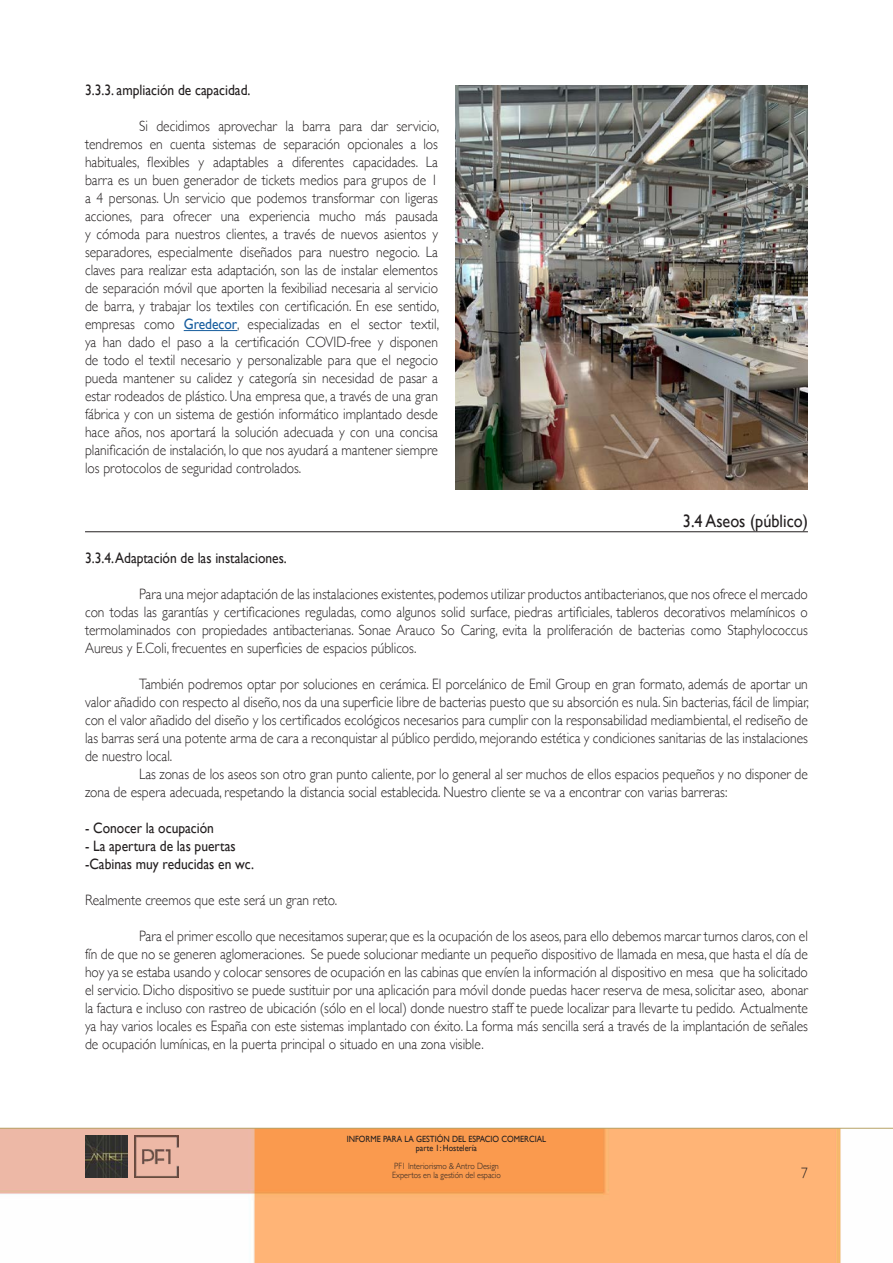
<style>
.page{position:relative;width:893px;height:1263px;background:#fff}
.page>*{position:absolute;margin:0;border:0;box-sizing:border-box;transform-origin:0 0}
.título_1{font:18px "Gill Sans";color:#231f20;scale:.9 1}
.t1{font:300 15px/18px "Gill Sans";color:#231f20;text-align:justify;scale:.9 1}
.t2{font:15px "Gill Sans";color:#231f20;scale:.9 1}
.t3{font:9px/9px "Gill Sans";color:#231f20;text-align:center;scale:.9 1}
.t4{font:300 9px/9px "Gill Sans";color:#231f20;scale:.9 1}
.s1{font-weight:400;color:#175d9e}
</style>
<div class="page">
<img style="left:0;top:1129px;width:841px;height:134px">
<img style="left:135px;top:1135px;width:43px;height:43px">
<hr style="left:0;top:1128px;width:893px;height:1px;background:#b6a266">
<img style="left:85px;top:1135px;width:43px;height:43px">
<hr style="left:184px;top:330px;width:53px;height:1px;background:#175d9e">
<img style="left:455px;top:85px;width:353px;height:405px">
<hr style="left:85px;top:531px;width:723px;height:1px;background:#231f20">
<p class="t2" style="left:85px;top:82px;width:185px">3.3.3. ampliación de capacidad.</p>
<p class="t1" style="left:85px;top:117px;width:395px;text-indent:54px">Si decidimos aprovechar la barra para dar servicio, tendremos en cuenta sistemas de separación opcionales a los habituales, flexibles y adaptables a diferentes capacidades. La barra es un buen generador de tickets medios para grupos de 1 a 4 personas. Un servicio que podemos transformar con ligeras acciones, para ofrecer una experiencia mucho más pausada y cómoda para nuestros clientes, a través de nuevos asientos y separadores, especialmente diseñados para nuestro negocio. La claves para realizar esta adaptación, son las de instalar elementos de separación móvil que aporten la fexibiliad necesaria al servicio de barra, y trabajar los textiles con certificación. En ese sentido, empresas como <span class="s1">Gredecor</span>, especializadas en el sector textil, ya han dado el paso a la certificación COVID-free y disponen de todo el textil necesario y personalizable para que el negocio pueda mantener su calidez y categoría sin necesidad de pasar a estar rodeados de plástico. Una empresa que, a través de una gran fábrica y con un sistema de gestión informático implantado desde hace años, nos aportará la solución adecuada y con una concisa planificación de instalación, lo que nos ayudará a mantener siempre los protocolos de seguridad controlados.</p>
<p class="título_1" style="left:683px;top:511px;width:140px">3.4 Aseos (público)</p>
<p class="t2" style="left:85px;top:549px;width:226px">3.3.4. Adaptación de las instalaciones.</p>
<p class="t1" style="left:85px;top:585px;width:805px;text-indent:54px">Para una mejor adaptación de las instalaciones existentes, podemos utilizar productos antibacterianos, que nos ofrece el mercado con todas las garantías y certificaciones reguladas, como algunos solid surface, piedras artificiales, tableros decorativos melamínicos o termolaminados con propiedades antibacterianas. Sonae Arauco So Caring, evita la proliferación de bacterias como Staphylococcus Aureus y E.Coli, frecuentes en superficies de espacios públicos.</p>
<p class="t1" style="left:85px;top:675px;width:806px;text-indent:54px">También podremos optar por soluciones en cerámica. El porcelánico de Emil Group en gran formato, además de aportar un valor añadido con respecto al diseño, nos da una superficie libre de bacterias puesto que su absorción es nula. Sin bacterias, fácil de limpiar, con el valor añadido del diseño y los certificados ecológicos necesarios para cumplir con la responsabilidad mediambiental, el rediseño de las barras será una potente arma de cara a reconquistar al público perdido, mejorando estética y condiciones sanitarias de las instalaciones de nuestro local.</p>
<p class="t1" style="left:85px;top:765px;width:805px;text-indent:54px">Las zonas de los aseos son otro gran punto caliente, por lo general al ser muchos de ellos espacios pequeños y no disponer de zona de espera adecuada, respetando la distancia social establecida. Nuestro cliente se va a encontrar con varias barreras:</p>
<p class="t2" style="left:85px;top:819px;width:145px">- Conocer la ocupación</p>
<p class="t2" style="left:85px;top:837px;width:169px">- La apertura de las puertas</p>
<p class="t2" style="left:85px;top:855px;width:189px">-Cabinas muy reducidas en wc.</p>
<p class="t1" style="left:85px;top:891px;width:282px">Realmente creemos que este será un gran reto.</p>
<p class="t1" style="left:85px;top:927px;width:805px;text-indent:54px">Para el primer escollo que necesitamos superar, que es la ocupación de los aseos, para ello debemos marcar turnos claros, con el fín de que no se generen aglomeraciones. Se puede solucionar mediante un pequeño dispositivo de llamada en mesa, que hasta el día de hoy ya se estaba usando y colocar sensores de ocupación en las cabinas que envíen la información al dispositivo en mesa que ha solicitado el servicio. Dicho dispositivo se puede sustituir por una aplicación para móvil donde puedas hacer reserva de mesa, solicitar aseo, abonar la factura e incluso con rastreo de ubicación (sólo en el local) donde nuestro staff te puede localizar para llevarte tu pedido. Actualmente ya hay varios locales es España con este sistemas implantado con éxito. La forma más sencilla será a través de la implantación de señales de ocupación lumínicas, en la puerta principal o situado en una zona visible.</p>
<p class="t3" style="left:347px;top:1134px;width:223px">INFORME PARA LA GESTIÓN DEL ESPACIO COMERCIAL parte 1: Hostelería</p>
<p class="t4" style="left:392px;top:1161px;width:122px">PF1 Interiorismo &amp; Antro Design<br>Expertos en la gestión del espacio</p>
<p class="t1" style="left:801px;top:1163px;width:9px">7</p>
</div>
